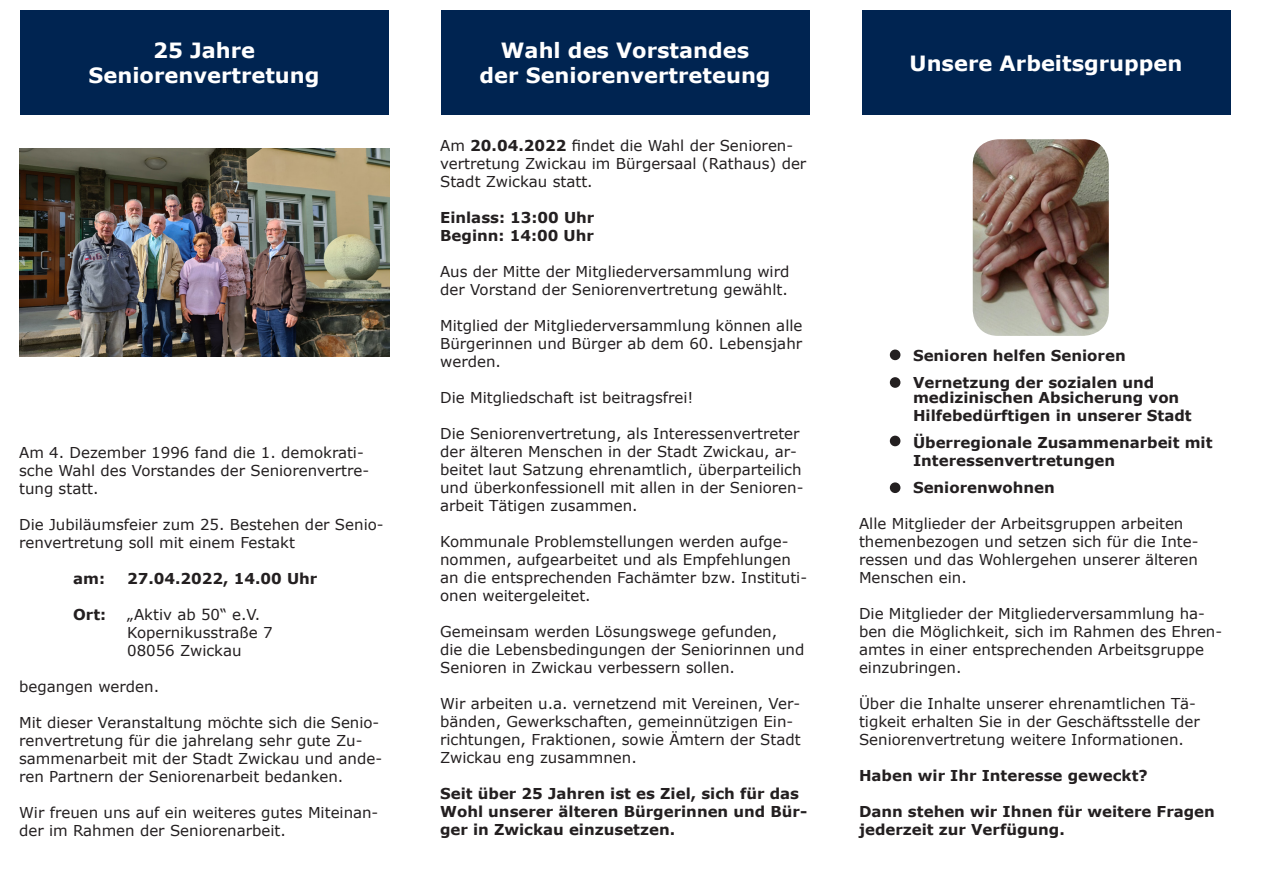
<style>
.page{position:relative;width:1263px;height:893px;background:#fff}
.page>*{position:absolute;margin:0;border:0;box-sizing:border-box;transform-origin:0 0}
.t1{font:700 21px/25.2px "Verdana";color:#fff;text-align:center}
.t2{font:15px/18px "Verdana";color:#231f20}
.t3{font:700 15px/18px "Verdana";color:#231f20}
.s1{font-weight:700}
</style>
<div class="page">
<div style="left:20px;top:10px;width:368px;height:105px;background:#002451"></div>
<div style="left:441px;top:10px;width:368px;height:105px;background:#002451"></div>
<div style="left:862px;top:10px;width:368px;height:105px;background:#002451"></div>
<div style="left:890px;top:350px;width:10px;height:9px;background:#231f20;border-radius:50%"></div>
<div style="left:890px;top:350px;width:10px;height:10px;border:2px solid #231f20;border-radius:50%"></div>
<div style="left:890px;top:378px;width:10px;height:9px;background:#231f20;border-radius:50%"></div>
<div style="left:890px;top:377px;width:10px;height:11px;border:2px solid #231f20;border-radius:50%"></div>
<div style="left:890px;top:436px;width:10px;height:9px;background:#231f20;border-radius:50%"></div>
<div style="left:890px;top:436px;width:10px;height:10px;border:2px solid #231f20;border-radius:50%"></div>
<div style="left:890px;top:483px;width:10px;height:9px;background:#231f20;border-radius:50%"></div>
<div style="left:890px;top:482px;width:10px;height:11px;border:2px solid #231f20;border-radius:50%"></div>
<img style="left:20px;top:149px;width:369px;height:207px">
<img style="left:973px;top:139px;width:136px;height:197px">
<p class="t1" style="left:153px;top:37px;width:104px">25 Jahre</p>
<p class="t1" style="left:89px;top:63px;width:232px">Seniorenvertretung</p>
<p class="t2" style="left:19px;top:443px;width:351px">Am 4. Dezember 1996 fand die 1. demokrati&shy;sche Wahl des Vorstandes der Seniorenvertre&shy;tung statt.</p>
<p class="t2" style="left:19px;top:515px;width:366px">Die Jubiläumsfeier zum 25. Bestehen der Senio&shy;renvertretung soll mit einem Festakt</p>
<p class="t3" style="left:73px;top:569px;width:33px">am:</p>
<p class="t3" style="left:127px;top:569px;width:192px">27.04.2022, 14.00 Uhr</p>
<p class="t3" style="left:73px;top:605px;width:35px">Ort:</p>
<p class="t2" style="left:127px;top:605px;width:135px">„Aktiv ab 50“ e.V.</p>
<p class="t2" style="left:127px;top:623px;width:147px">Kopernikusstraße 7</p>
<p class="t2" style="left:127px;top:641px;width:116px">08056 Zwickau</p>
<p class="t2" style="left:19px;top:677px;width:142px">begangen werden.</p>
<p class="t2" style="left:19px;top:713px;width:365px">Mit dieser Veranstaltung möchte sich die Senio&shy;renvertretung für die jahrelang sehr gute Zu&shy;sammenarbeit mit der Stadt Zwickau und ande&shy;ren Partnern der Seniorenarbeit bedanken.</p>
<p class="t2" style="left:19px;top:803px;width:361px">Wir freuen uns auf ein weiteres gutes Miteinan&shy;der im Rahmen der Seniorenarbeit.</p>
<p class="t1" style="left:479px;top:37px;width:293px">Wahl des Vorstandes der Seniorenvertreteung</p>
<p class="t2" style="left:440px;top:136px;width:368px">Am <span class="s1">20.04.2022</span> findet die Wahl der Senioren&shy;vertretung Zwickau im Bürgersaal (Rathaus) der<br>Stadt Zwickau statt.</p>
<p class="t3" style="left:440px;top:208px;width:156px">Einlass: 13:00 Uhr</p>
<p class="t3" style="left:440px;top:226px;width:155px">Beginn: 14:00 Uhr</p>
<p class="t2" style="left:440px;top:262px;width:351px">Aus der Mitte der Mitgliederversammlung wird der Vorstand der Seniorenvertretung gewählt.</p>
<p class="t2" style="left:440px;top:316px;width:364px;text-align:justify">Mitglied der Mitgliederversammlung können alle Bürgerinnen und Bürger ab dem 60. Lebensjahr werden.</p>
<p class="t2" style="left:440px;top:388px;width:255px">Die Mitgliedschaft ist beitragsfrei!</p>
<p class="t2" style="left:440px;top:424px;width:365px">Die Seniorenvertretung, als Interessenvertreter der älteren Menschen in der Stadt Zwickau, ar&shy;beitet laut Satzung ehrenamtlich, überparteilich und überkonfessionell mit allen in der Senioren&shy;arbeit Tätigen zusammen.</p>
<p class="t2" style="left:440px;top:532px;width:368px">Kommunale Problemstellungen werden aufge&shy;nommen, aufgearbeitet und als Empfehlungen an die entsprechenden Fachämter bzw. Instituti&shy;onen weitergeleitet.</p>
<p class="t2" style="left:440px;top:622px;width:366px">Gemeinsam werden Lösungswege gefunden,<br>die die Lebensbedingungen der Seniorinnen und<br>Senioren in Zwickau verbessern sollen.</p>
<p class="t2" style="left:440px;top:694px;width:362px">Wir arbeiten u.a. vernetzend mit Vereinen, Ver&shy;bänden, Gewerkschaften, gemeinnützigen Ein&shy;richtungen, Fraktionen, sowie Ämtern der Stadt Zwickau eng zusammnen.</p>
<p class="t3" style="left:440px;top:784px;width:369px">Seit über 25 Jahren ist es Ziel, sich für das<br>Wohl unserer älteren Bürgerinnen und Bür&shy;ger in Zwickau einzusetzen.</p>
<p class="t1" style="left:910px;top:50px;width:274px">Unsere Arbeitsgruppen</p>
<p class="t3" style="left:913px;top:346px;width:214px">Senioren helfen Senioren</p>
<p class="t3" style="left:913px;top:373px;width:243px">Vernetzung der sozialen und</p>
<p class="t3" style="left:913px;top:388px;width:268px">medizinischen Absicherung von</p>
<p class="t3" style="left:913px;top:406px;width:280px">Hilfebedürftigen in unserer Stadt</p>
<p class="t3" style="left:913px;top:433px;width:301px">Überregionale Zusammenarbeit mit</p>
<p class="t3" style="left:913px;top:451px;width:204px">Interessenvertretungen</p>
<p class="t3" style="left:913px;top:478px;width:143px">Seniorenwohnen</p>
<p class="t2" style="left:859px;top:514px;width:341px">Alle Mitglieder der Arbeitsgruppen arbeiten themenbezogen und setzen sich für die Inte&shy;ressen und das Wohlergehen unserer älteren Menschen ein.</p>
<p class="t2" style="left:859px;top:604px;width:365px">Die Mitglieder der Mitgliederversammlung ha&shy;ben die Möglichkeit, sich im Rahmen des Ehren&shy;amtes in einer entsprechenden Arbeitsgruppe einzubringen.</p>
<p class="t2" style="left:859px;top:694px;width:342px">Über die Inhalte unserer ehrenamtlichen Tä&shy;tigkeit erhalten Sie in der Geschäftsstelle der<br>Seniorenvertretung weitere Informationen.</p>
<p class="t3" style="left:859px;top:766px;width:290px">Haben wir Ihr Interesse geweckt?</p>
<p class="t3" style="left:859px;top:802px;width:357px">Dann stehen wir Ihnen für weitere Fragen jederzeit zur Verfügung.</p>
</div>
